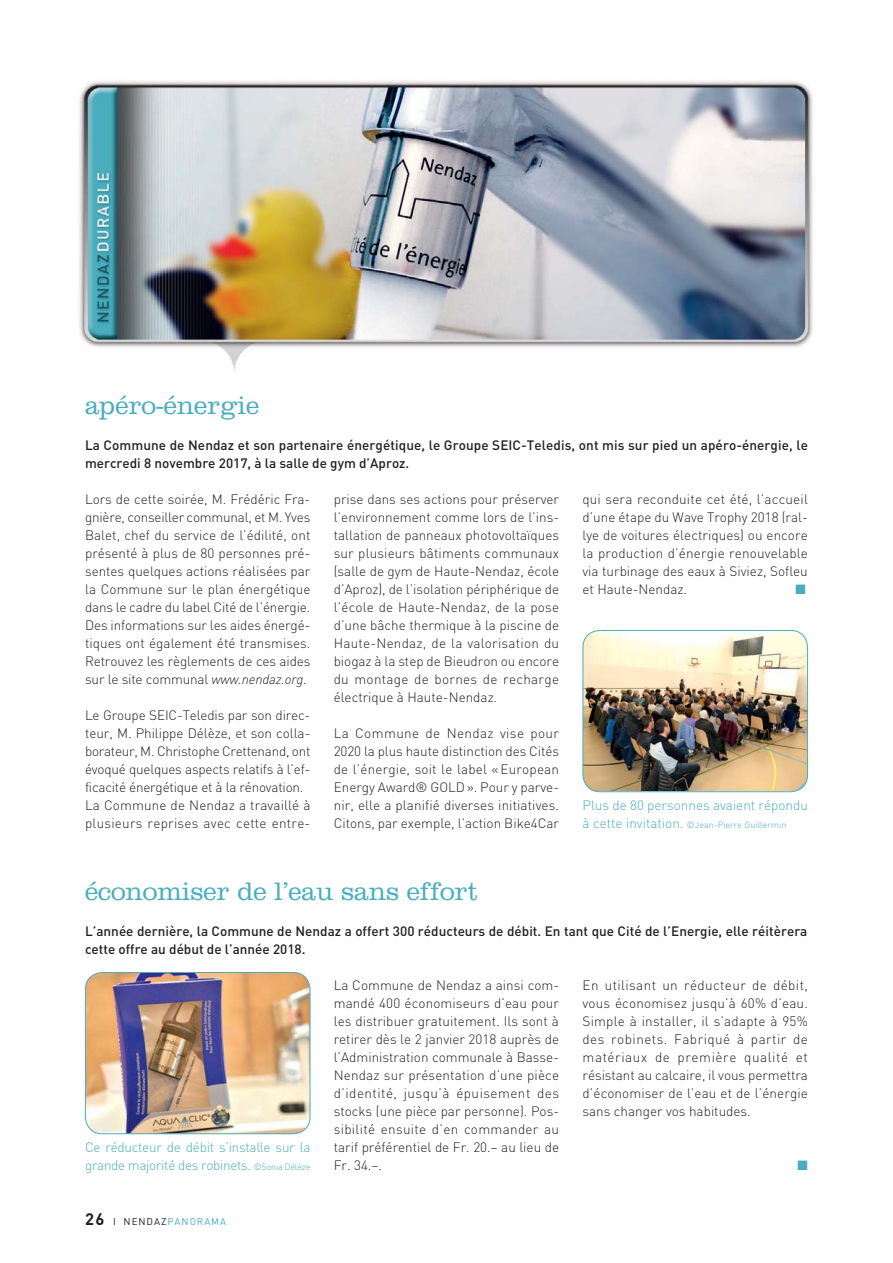
<style>
.page{position:relative;width:893px;height:1263px;background:#fff}
.page>*{position:absolute;margin:0;border:0;box-sizing:border-box;transform-origin:0 0}
.t1{font:300 26.25px "Clarendon";letter-spacing:-.005em;color:#48adbe}
.t2{font:300 13.5px/18px "DIN";color:#231f20;text-align:justify}
.t3{font:500 13.5px/18px "DIN";color:#231f20}
.t4{font:300 13.5px/18px "DIN";letter-spacing:-.02em;color:#48adbe}
.t5{font:300 13.5px "DIN";color:#48adbe}
.t6{font:9.75px "DIN";letter-spacing:.1em;color:#48adbe}
.t7{font:300 9px "DIN";color:#48adbe}
.s1{font-style:italic}
.s2{font-size:13.5px}
.s3{font-size:9px}
.s4{font-weight:700;font-size:16.5px;color:#231f20}
.s5{color:#231f20}
</style>
<div class="page">
<img style="left:79px;top:80px;width:734px;height:291px">
<img style="left:583px;top:630px;width:224px;height:161px">
<div style="left:583px;top:630px;width:225px;height:162px;border:1px solid #48adbe;border-radius:17px"></div>
<img style="left:85px;top:972px;width:225px;height:162px;border-radius:17px">
<div style="left:85px;top:972px;width:225px;height:162px;border:1px solid #48adbe;border-radius:17px"></div>
<h1 class="t1" style="left:85px;top:394px;width:176px">apéro-énergie</h1>
<p class="t3" style="left:85px;top:438px;width:724px">La Commune de Nendaz et son partenaire énergétique, le Groupe SEIC-Teledis, ont mis sur pied un apéro-énergie, le mercredi 8 novembre 2017, à la salle de gym d’Aproz.</p>
<p class="t2" style="left:85px;top:492px;width:227px">Lors de cette soirée, M. Frédéric Fra&shy;gnière, conseiller communal, et M. Yves Balet, chef du service de l’édilité, ont présenté à plus de 80 personnes pré&shy;sentes quelques actions réalisées par la Commune sur le plan énergétique dans le cadre du label Cité de l’énergie.<br>Des informations sur les aides énergé&shy;tiques ont également été transmises.<br>Retrouvez les règlements de ces aides sur le site communal <span class="s1">www.nendaz.org</span>.</p>
<p class="t2" style="left:85px;top:708px;width:227px;text-align:left">Le Groupe SEIC-Teledis par son direc&shy;teur, M. Philippe Délèze, et son colla&shy;borateur, M. Christophe Crettenand, ont évoqué quelques aspects relatifs à l’ef&shy;ficacité énergétique et à la rénovation.<br>La Commune de Nendaz a travaillé à plusieurs reprises avec cette entre-</p>
<p class="t2" style="left:334px;top:492px;width:227px">prise dans ses actions pour préserver l’environnement comme lors de l’ins&shy;tallation de panneaux photovoltaïques sur plusieurs bâtiments communaux (salle de gym de Haute-Nendaz, école d’Aproz), de l’isolation périphérique de l’école de Haute-Nendaz, de la pose d’une bâche thermique à la piscine de Haute-Nendaz, de la valorisation du biogaz à la step de Bieudron ou encore du montage de bornes de recharge électrique à Haute-Nendaz.</p>
<p class="t2" style="left:334px;top:726px;width:227px">La Commune de Nendaz vise pour 2020 la plus haute distinction des Cités de l’énergie, soit le label « European Energy Award® GOLD ». Pour y parve&shy;nir, elle a planifié diverses initiatives.<br>Citons, par exemple, l’action Bike4Car</p>
<h1 class="t1" style="left:85px;top:880px;width:394px">économiser de l’eau sans effort</h1>
<p class="t2" style="left:582px;top:492px;width:227px">qui sera reconduite cet été, l’accueil d’une étape du Wave Trophy 2018 (ral&shy;lye de voitures électriques) ou encore la production d’énergie renouvelable via turbinage des eaux à Siviez, Sofleu et Haute-Nendaz.</p>
<p class="t5" style="left:583px;top:800px;width:227px">Plus de 80 personnes avaient répondu</p>
<p class="t7" style="left:583px;top:822px;width:205px"><span class="s2">à cette invitation.</span> ©Jean-Pierre Guillermin</p>
<p class="t3" style="left:85px;top:924px;width:724px">L’année dernière, la Commune de Nendaz a offert 300 réducteurs de débit. En tant que Cité de l’Energie, elle réitèrera cette offre au début de l’année 2018.</p>
<p class="t4" style="left:85px;top:1140px;width:227px">Ce réducteur de débit s’installe sur la grande majorité des robinets. <span class="s3">©Sonia Délèze</span></p>
<p class="t6" style="left:85px;top:1217px;width:143px"><span class="s4">26</span> <span class="s5">I NENDAZ</span>PANORAMA</p>
<p class="t2" style="left:334px;top:978px;width:227px">La Commune de Nendaz a ainsi com&shy;mandé 400 économiseurs d’eau pour les distribuer gratuitement. Ils sont à retirer dès le 2 janvier 2018 auprès de l’Administration communale à Basse-Nendaz sur présentation d’une pièce d’identité, jusqu’à épuisement des stocks (une pièce par personne). Pos&shy;sibilité ensuite d’en commander au tarif préférentiel de Fr. 20.– au lieu de Fr. 34.–.</p>
<p class="t2" style="left:582px;top:978px;width:227px">En utilisant un réducteur de débit, vous économisez jusqu’à 60% d’eau.<br>Simple à installer, il s’adapte à 95% des robinets. Fabriqué à partir de matériaux de première qualité et résistant au calcaire, il vous permettra d’économiser de l’eau et de l’énergie sans changer vos habitudes.</p>
</div>
